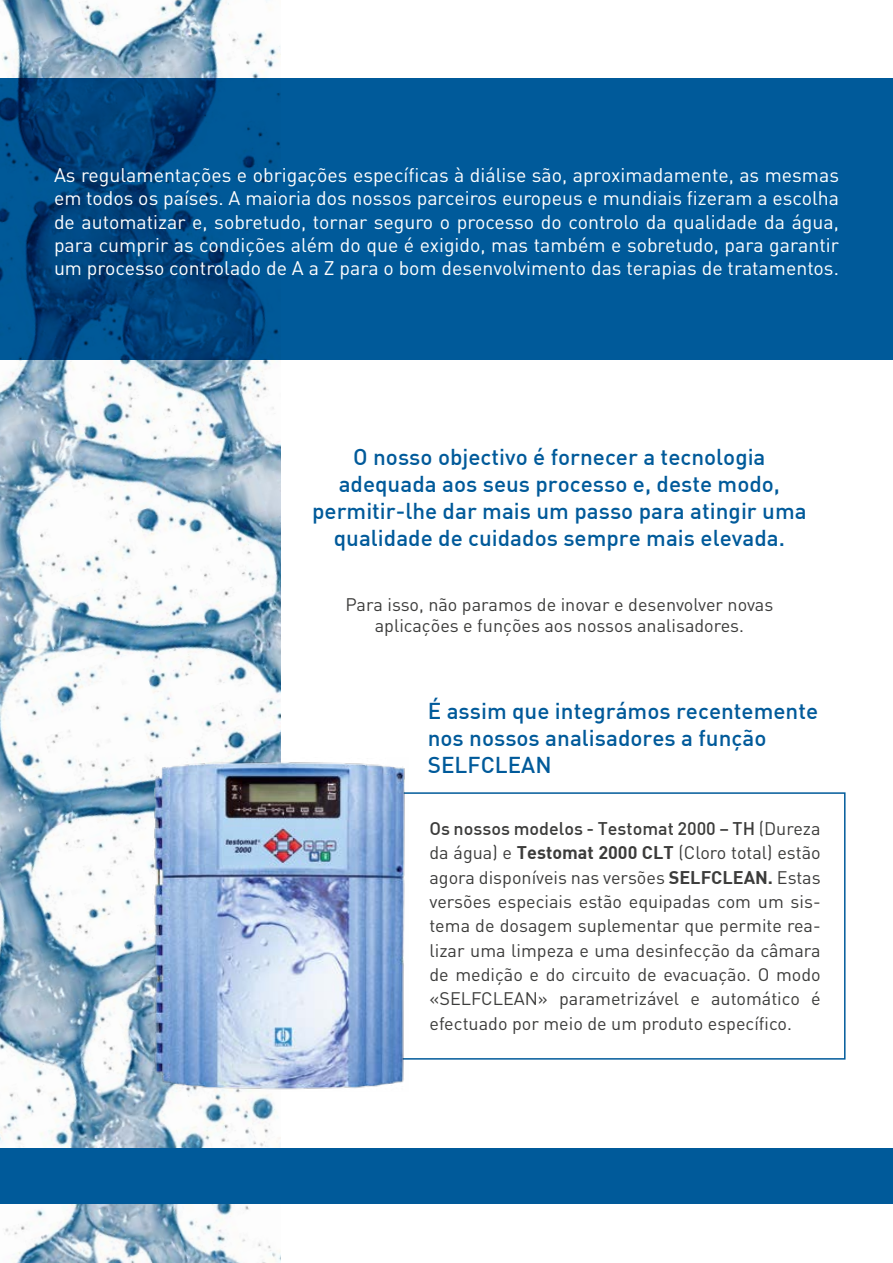
<style>
.page{position:relative;width:893px;height:1263px;background:#fff}
.page>*{position:absolute;margin:0;border:0;box-sizing:border-box;transform-origin:0 0}
.t1{font:500 22.5px/27px "DIN";color:#005a9a;text-align:center}
.t2{font:19.5px/23.4px "DIN";color:#fff;text-align:justify}
.t3{font:18px/24.3px "DIN";color:#3c3c3b;text-align:center}
.s1{font-weight:500}
.s2{font-weight:700}
</style>
<div class="page">
<img style="left:0;top:0;width:281px;height:1263px">
<div style="left:0;top:1148px;width:893px;height:56px;background:#005a9a"></div>
<svg style="left:0;top:78px;width:893px;height:281px;background:#005492"></svg>
<img style="left:153px;top:758px;width:255px;height:334px">
<p class="t2" style="left:54px;top:163px;width:786px">As regulamentações e obrigações específicas à diálise são, aproximadamente, as mesmas em todos os países. A maioria dos nossos parceiros europeus e mundiais fizeram a escolha de automatizar e, sobretudo, tornar seguro o processo do controlo da qualidade da água, para cumprir as condições além do que é exigido, mas também e sobretudo, para garantir um processo controlado de A a Z para o bom desenvolvimento das terapias de tratamentos.</p>
<p class="t1" style="left:312px;top:442px;width:496px">O nosso objectivo é fornecer a tecnologia adequada aos seus processo e, deste modo, permitir-lhe dar mais um passo para atingir uma qualidade de cuidados sempre mais elevada.</p>
<p class="t3" style="left:345px;top:593px;width:429px;line-height:21.6px">Para isso, não paramos de inovar e desenvolver novas aplicações e funções aos nossos analisadores.</p>
<p class="t1" style="left:428px;top:696px;width:392px;text-align:left">É assim que integrámos recentemente nos nossos analisadores a função<br>SELFCLEAN</p>
<p class="t3" style="left:429px;top:816px;width:393px;text-align:justify"><span class="s1">Os nossos modelos - Testomat 2000 – TH</span> (Dureza da água) e <span class="s2">Testomat 2000 CLT</span> (Cloro total) estão agora disponíveis nas versões <span class="s2">SELFCLEAN.</span> Estas versões especiais estão equipadas com um sis&shy;tema de dosagem suplementar que permite rea&shy;lizar uma limpeza e uma desinfecção da câmara de medição e do circuito de evacuação. O modo «SELFCLEAN» parametrizável e automático é efectuado por meio de um produto específico.</p>
</div>
